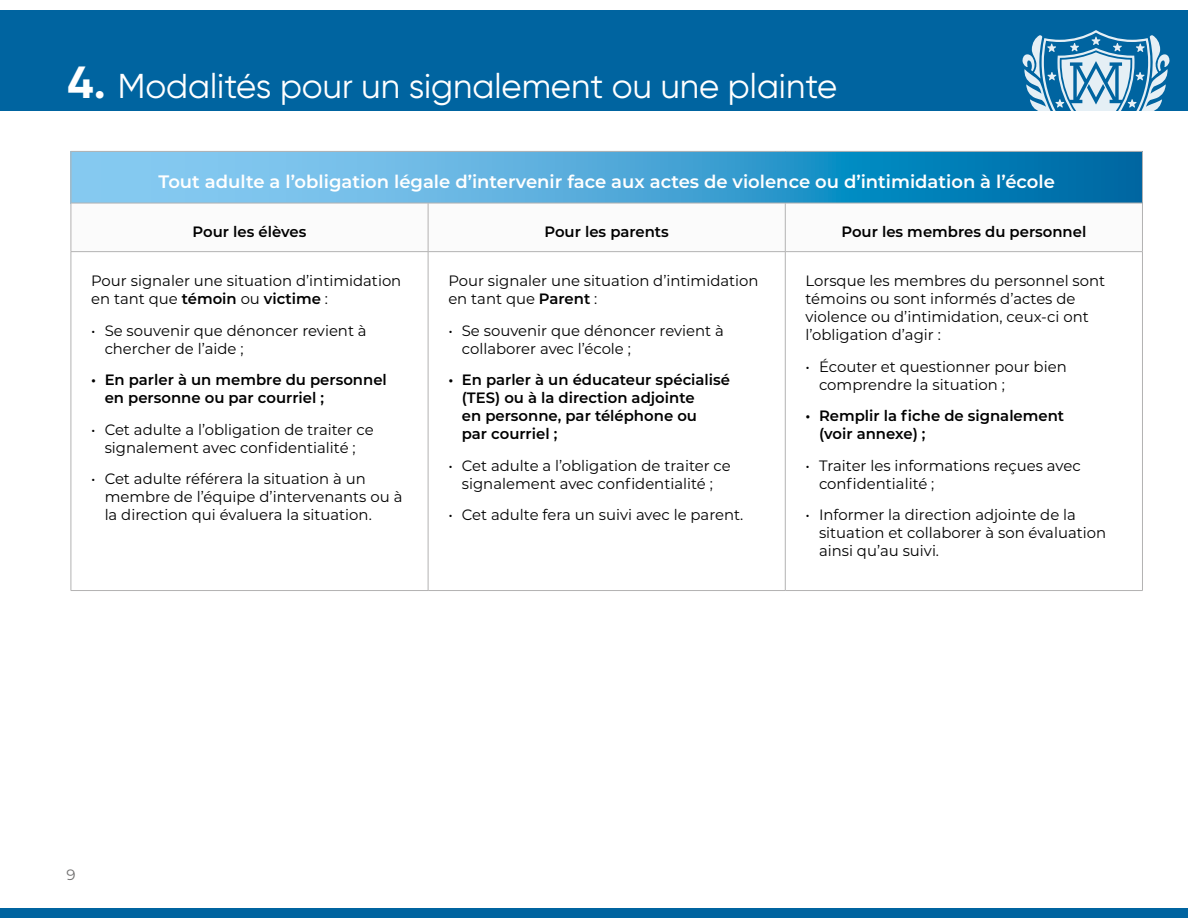
<style>
.page{position:relative;width:1188px;height:918px;background:#fff}
.page>*{position:absolute;margin:0;border:0;box-sizing:border-box;transform-origin:0 0}
.t1{font:34.5px "Gilroy";color:#fff}
.t2{font:600 18px "Montserrat";color:#fff}
.t3{font:15px/18px "Montserrat";color:#000}
.t4{font:600 15px/18px "Montserrat";color:#000}
.t5{font:15px "Montserrat";color:#706f6f}
.s1{font-weight:700;font-size:45px}
.s2{font-weight:600}
</style>
<div class="page">
<div style="left:0;top:11px;width:1188px;height:100px;background:#0064a0"></div>
<svg style="left:1022px;top:30px;width:148px;height:81px"></svg>
<div style="left:0;top:908px;width:1188px;height:10px;background:#0064a0"></div>
<svg style="left:72px;top:152px;width:1070px;height:51px;background:#46a3d3"></svg>
<svg style="left:72px;top:252px;width:1070px;height:338px"></svg>
<hr style="left:71px;top:151px;width:357px;height:1px;background:#b3b2b2">
<hr style="left:71px;top:152px;width:1px;height:51px;background:#b3b2b2">
<hr style="left:428px;top:151px;width:357px;height:1px;background:#b3b2b2">
<hr style="left:785px;top:151px;width:358px;height:1px;background:#b3b2b2">
<hr style="left:1142px;top:152px;width:1px;height:51px;background:#b3b2b2">
<hr style="left:71px;top:203px;width:357px;height:1px;background:#b3b2b2">
<hr style="left:71px;top:203px;width:1px;height:48px;background:#b3b2b2">
<hr style="left:428px;top:203px;width:357px;height:1px;background:#b3b2b2">
<hr style="left:428px;top:203px;width:1px;height:48px;background:#b3b2b2">
<hr style="left:785px;top:203px;width:358px;height:1px;background:#b3b2b2">
<hr style="left:785px;top:203px;width:1px;height:48px;background:#b3b2b2">
<hr style="left:1142px;top:203px;width:1px;height:48px;background:#b3b2b2">
<hr style="left:71px;top:251px;width:357px;height:1px;background:#b3b2b2">
<hr style="left:71px;top:252px;width:1px;height:338px;background:#b3b2b2">
<hr style="left:428px;top:251px;width:357px;height:1px;background:#b3b2b2">
<hr style="left:428px;top:252px;width:1px;height:338px;background:#b3b2b2">
<hr style="left:785px;top:251px;width:358px;height:1px;background:#b3b2b2">
<hr style="left:785px;top:252px;width:1px;height:338px;background:#b3b2b2">
<hr style="left:1142px;top:252px;width:1px;height:338px;background:#b3b2b2">
<hr style="left:71px;top:590px;width:357px;height:1px;background:#b3b2b2">
<hr style="left:428px;top:590px;width:357px;height:1px;background:#b3b2b2">
<hr style="left:785px;top:590px;width:358px;height:1px;background:#b3b2b2">
<h1 class="t1" style="left:68px;top:65px;width:771px"><span class="s1">4.</span> Modalités pour un signalement ou une plainte</h1>
<p class="t2" style="left:159px;top:169px;width:898px">Tout adulte a l’obligation légale d’intervenir face aux actes de violence ou d’intimidation à l’école</p>
<p class="t4" style="left:193px;top:222px;width:115px">Pour les élèves</p>
<p class="t4" style="left:544px;top:222px;width:126px">Pour les parents</p>
<p class="t4" style="left:841px;top:222px;width:246px">Pour les membres du personnel</p>
<p class="t3" style="left:91px;top:272px;width:312px">Pour signaler une situation d’intimidation en tant que <span class="s2">témoin</span> ou <span class="s2">victime</span> :</p>
<p class="t3" style="left:105px;top:321px;width:264px;text-indent:-13px">• Se souvenir que dénoncer revient à chercher de l’aide ;</p>
<p class="t4" style="left:105px;top:370px;width:284px;text-indent:-13px">• En parler à un membre du personnel en personne ou par courriel ;</p>
<p class="t3" style="left:91px;top:420px;width:284px;text-align:center">• Cet adulte a l’obligation de traiter ce signalement avec confidentialité ;</p>
<p class="t3" style="left:105px;top:470px;width:299px;text-indent:-13px">• Cet adulte référera la situation à un membre de l’équipe d’intervenants ou à la direction qui évaluera la situation.</p>
<p class="t3" style="left:448px;top:272px;width:312px">Pour signaler une situation d’intimidation en tant que <span class="s2">Parent</span> :</p>
<p class="t3" style="left:462px;top:321px;width:264px;text-indent:-13px">• Se souvenir que dénoncer revient à collaborer avec l’école ;</p>
<p class="t4" style="left:462px;top:370px;width:270px;text-indent:-13px">• En parler à un éducateur spécialisé (TES) ou à la direction adjointe<br>en personne, par téléphone ou<br>par courriel ;</p>
<p class="t3" style="left:448px;top:456px;width:284px;text-align:center">• Cet adulte a l’obligation de traiter ce signalement avec confidentialité ;</p>
<p class="t3" style="left:448px;top:506px;width:297px">• Cet adulte fera un suivi avec le parent.</p>
<p class="t3" style="left:806px;top:272px;width:301px">Lorsque les membres du personnel sont témoins ou sont informés d’actes de violence ou d’intimidation, ceux-ci ont l’obligation d’agir :</p>
<p class="t3" style="left:819px;top:357px;width:249px;text-indent:-13px">• Écouter et questionner pour bien comprendre la situation ;</p>
<p class="t4" style="left:819px;top:406px;width:247px;text-indent:-13px">• Remplir la fiche de signalement (voir annexe) ;</p>
<p class="t3" style="left:819px;top:456px;width:263px;text-indent:-13px">• Traiter les informations reçues avec confidentialité ;</p>
<p class="t3" style="left:819px;top:506px;width:289px;text-indent:-13px">• Informer la direction adjointe de la situation et collaborer à son évaluation ainsi qu’au suivi.</p>
<p class="t5" style="left:66px;top:865px;width:11px">9</p>
</div>
